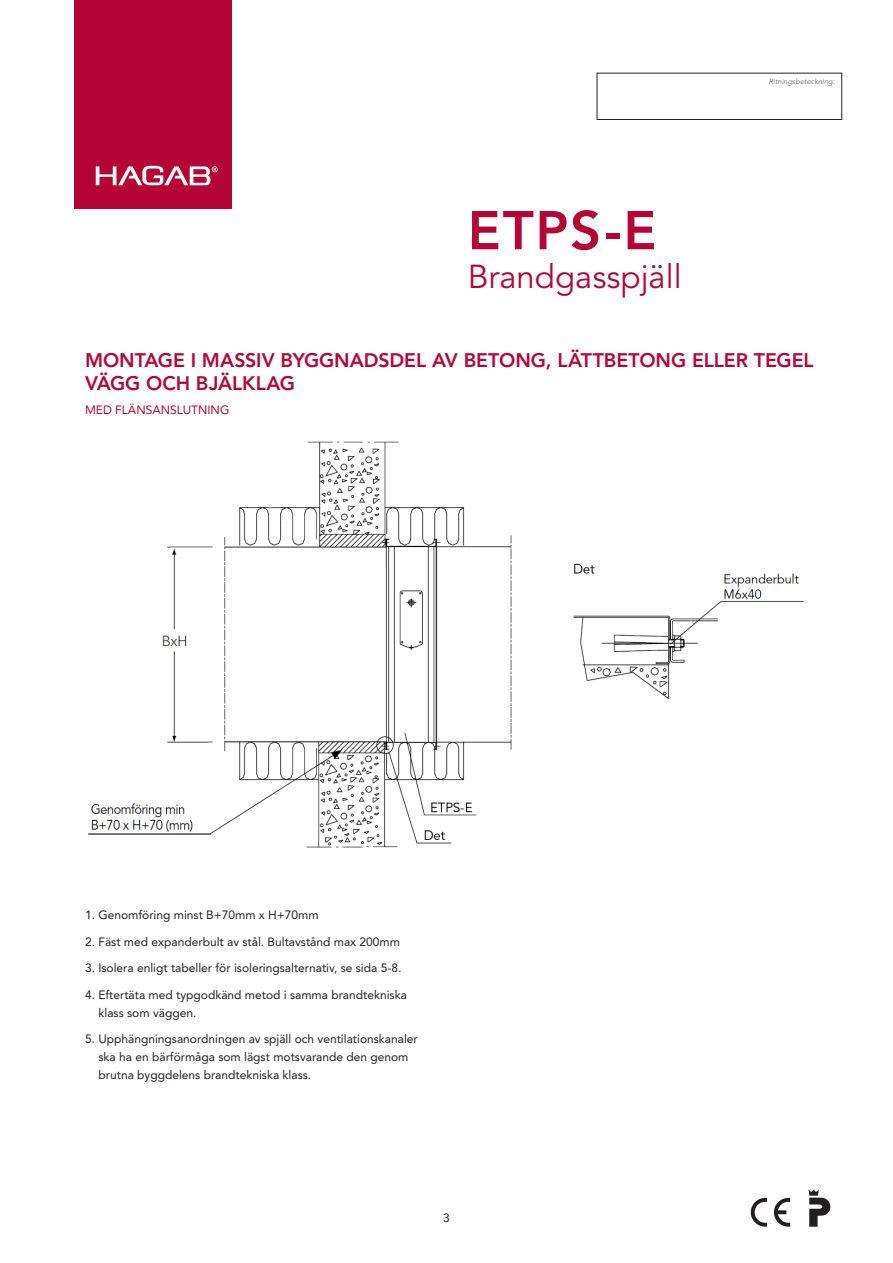
<style>
.page{position:relative;width:893px;height:1263px;background:#fff}
.page>*{position:absolute;margin:0;border:0;box-sizing:border-box;transform-origin:0 0}
.t1{font:800 54px "Avenir LT Std";color:#b50536}
.t2{font:33px "Avenir LT Std";color:#b50536}
.Datablad_-_mellanrub{font:800 19.5px/23.4px "Avenir LT Std";color:#b50536}
.Datablad_-_brödtext{font:12px/18px "Avenir LT Std";color:#231f20}
.Datablad_-_mellanrub-2{font:12px "Avenir LT Std";color:#b50536}
.Datablad_mellanrubri{font:12px "Avenir LT Std";color:#231f20}
.t3{font:italic 7.5px "Avenir LT Std";color:#6c6d70}
</style>
<div class="page">
<div style="left:74px;top:0;width:158px;height:209px;background:#b50536"></div>
<svg style="left:96px;top:166px;width:122px;height:19px"></svg>
<img style="left:88px;top:441px;width:716px;height:407px">
<svg style="left:808px;top:1190px;width:22px;height:37px"></svg>
<svg style="left:751px;top:1198px;width:16px;height:28px"></svg>
<svg style="left:774px;top:1198px;width:16px;height:28px"></svg>
<div style="left:597px;top:73px;width:245px;height:47px;border:1px solid #231f20"></div>
<p class="t1" style="left:468px;top:199px;width:190px">ETPS-E</p>
<p class="t2" style="left:468px;top:258px;width:215px">Brandgasspjäll</p>
<p class="t3" style="left:769px;top:77px;width:68px">Ritningsbeteckning:</p>
<p class="Datablad_-_mellanrub" style="left:85px;top:348px;width:730px">MONTAGE I MASSIV BYGGNADSDEL AV BETONG, LÄTTBETONG ELLER TEGEL<br>VÄGG OCH BJÄLKLAG</p>
<p class="Datablad_-_mellanrub-2" style="left:85px;top:403px;width:146px">MED FLÄNSANSLUTNING</p>
<p class="Datablad_-_brödtext" style="left:85px;top:906px;width:235px">1. Genomföring minst B+70mm x H+70mm</p>
<p class="Datablad_-_brödtext" style="left:85px;top:932px;width:317px">2. Fäst med expanderbult av stål. Bultavstånd max 200mm</p>
<p class="Datablad_-_brödtext" style="left:85px;top:959px;width:318px">3. Isolera enligt tabeller för isoleringsalternativ, se sida 5-8.</p>
<p class="Datablad_-_brödtext" style="left:99px;top:985px;width:310px;text-indent:-14px">4. Eftertäta med typgodkänd metod i samma brandtekniska klass som väggen.</p>
<p class="Datablad_-_brödtext" style="left:99px;top:1030px;width:321px;text-indent:-14px">5. Upphängningsanordningen av spjäll och ventilationskanaler ska ha en bärförmåga som lägst motsvarande den genom brutna byggdelens brandtekniska klass.</p>
<p class="Datablad_mellanrubri" style="left:443px;top:1211px;width:8px">3</p>
</div>
